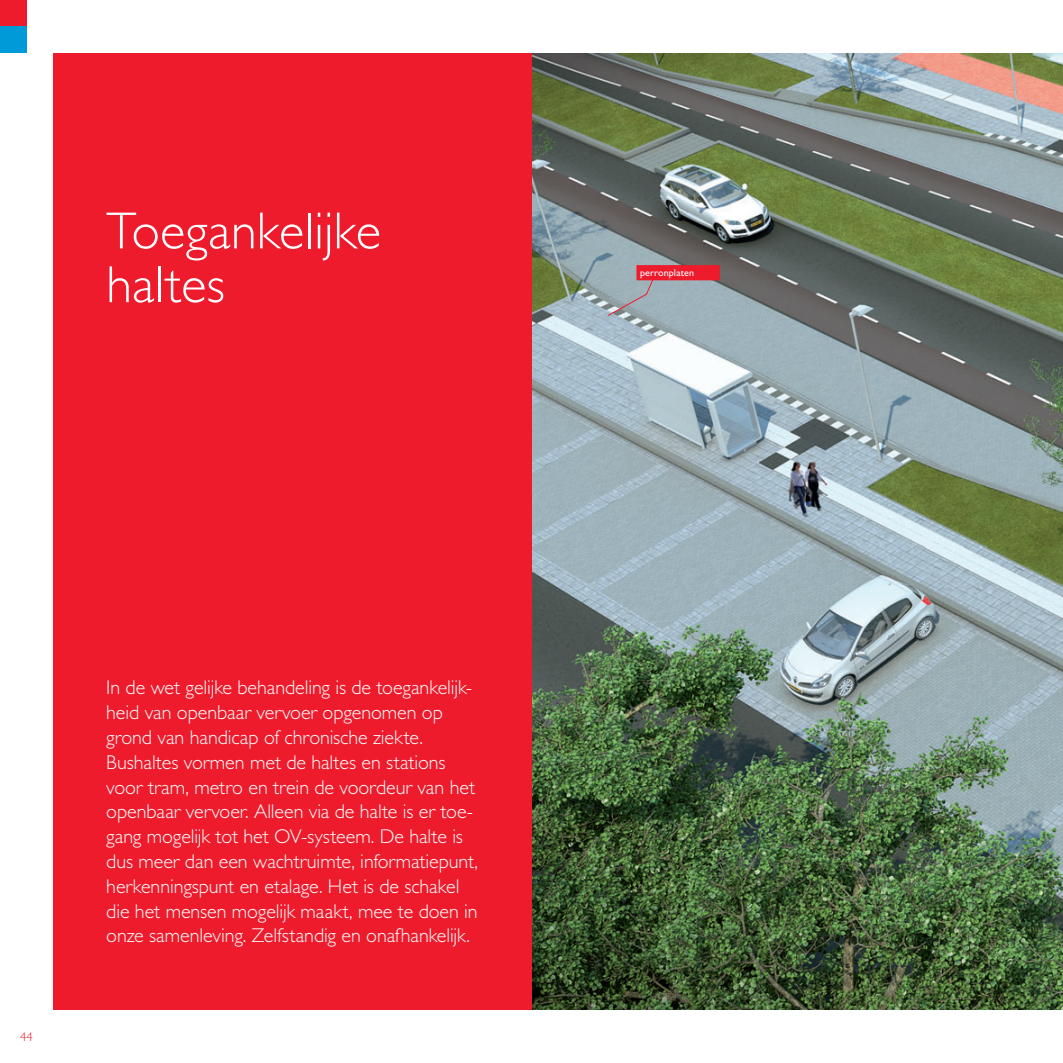
<style>
.page{position:relative;width:1063px;height:1063px;background:#fff}
.page>*{position:absolute;margin:0;border:0;box-sizing:border-box;transform-origin:0 0}
.t1{font:300 52.5px/53.8px "Gill Sans";color:#fff}
.t2{font:300 20px/24.8px "Gill Sans";letter-spacing:-.005em;color:#fff}
.t3{font:300 12.5px "Gill Sans";color:#ee1b2c}
.t4{font:10px "Gill Sans";letter-spacing:.01em;color:#fff}
</style>
<div class="page">
<img style="left:531px;top:53px;width:532px;height:957px">
<div style="left:0;top:0;width:27px;height:27px;background:#ee1b2c"></div>
<div style="left:0;top:27px;width:27px;height:26px;background:#009ad9"></div>
<div style="left:53px;top:53px;width:478px;height:957px;background:#ee1b2c"></div>
<svg style="left:607px;top:276px;width:48px;height:40px;background:#9faab0"></svg>
<div style="left:636px;top:265px;width:84px;height:15px;background:#ee1b2c"></div>
<h1 class="t1" style="left:106px;top:209px;width:276px">Toegankelijke haltes</h1>
<p class="t3" style="left:20px;top:1032px;width:14px">44</p>
<p class="t2" style="left:106px;top:677px;width:373px">In de wet gelijke behandeling is de toegankelijk&shy;heid van openbaar vervoer opgenomen op grond van handicap of chronische ziekte.<br>Bushaltes vormen met de haltes en stations voor tram, metro en trein de voordeur van het openbaar vervoer. Alleen via de halte is er toe&shy;gang mogelijk tot het OV-systeem. De halte is dus meer dan een wachtruimte, informatiepunt, herkenningspunt en etalage. Het is de schakel die het mensen mogelijk maakt, mee te doen in onze samenleving. Zelfstandig en onafhankelijk.</p>
<p class="t4" style="left:640px;top:269px;width:56px">perronplaten</p>
</div>
